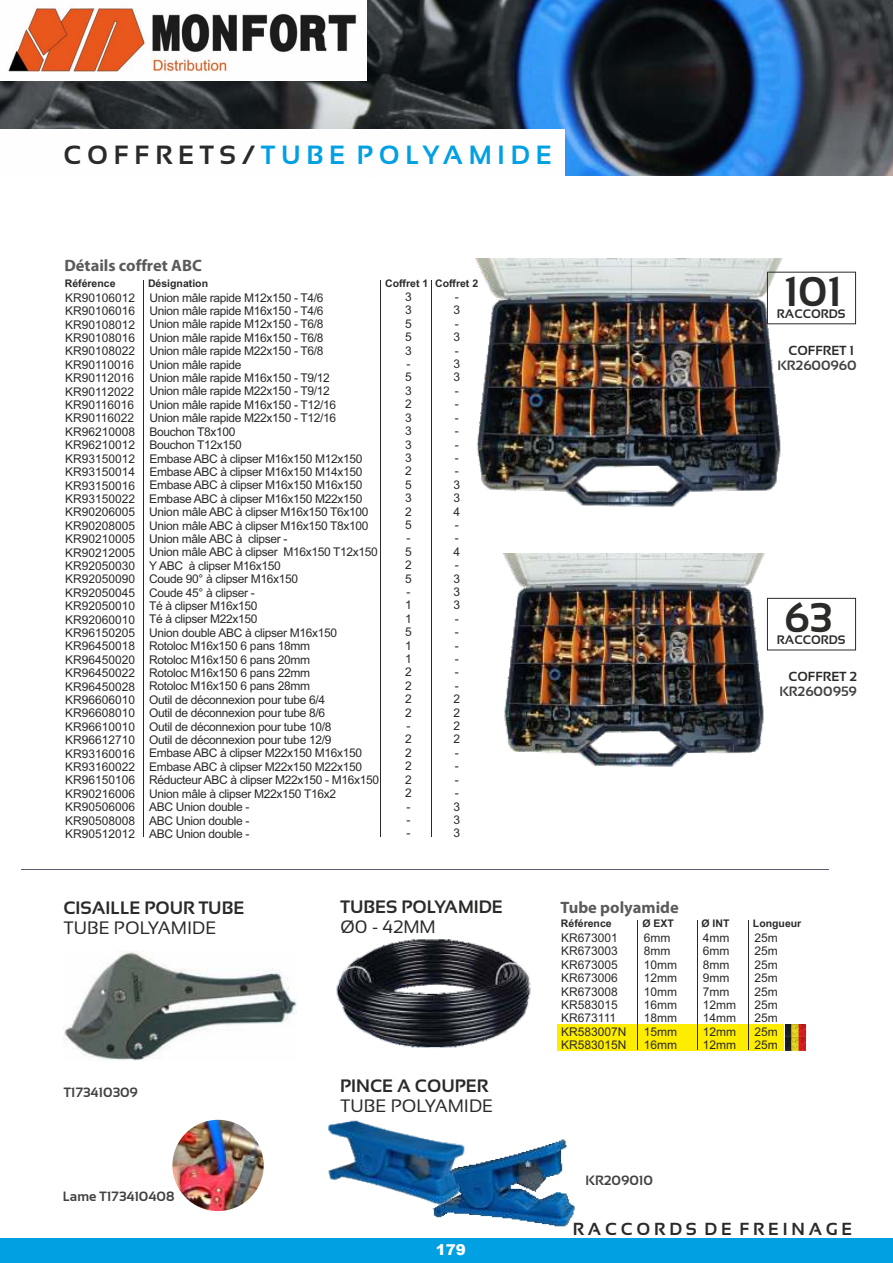
<style>
.page{position:relative;width:893px;height:1263px;background:#fff}
.page>*{position:absolute;margin:0;border:0;box-sizing:border-box;transform-origin:0 0}
.t1{font:700 41.55px "Sansation";color:#2b2a29}
.t2{font:700 26.4px "Sansation";letter-spacing:.22em;color:#00a0e3}
.t3{font:700 18px "Sansation";color:#2b2a29}
.t4{font:18px "Sansation";color:#2b2a29}
.t5{font:700 17.55px "Sansation";letter-spacing:.22em;color:#2b2a29}
.t6{font:700 16.5px "Myriad Pro";color:#5b5b5b}
.t7{font:900 15px "Arial";color:#fff}
.t8{font:700 13.5px "Sansation";color:#434242}
.t9{font:700 13.2px "Sansation";color:#2b2a29}
.t10{font:700 12.3px "Sansation";color:#2b2a29}
.t11{font:12px/13.4px "Arial";letter-spacing:-.03em;color:#2b2a29;text-align:justify}
.t12{font:12px/13.4px "Arial";color:#2b2a29}
.t13{font:700 10.5px "Arial";color:#2b2a29}
.s1{color:#2b2a29}
</style>
<div class="page">
<img style="left:64px;top:951px;width:232px;height:109px">
<img style="left:432px;top:1139px;width:142px;height:88px">
<img style="left:328px;top:1120px;width:151px;height:85px">
<img style="left:172px;top:1120px;width:92px;height:91px;border-radius:50%">
<img style="left:336px;top:939px;width:195px;height:109px">
<div style="left:557px;top:1024px;width:226px;height:26px;background:#ffed00"></div>
<hr style="left:638px;top:920px;width:1px;height:129px;background:#2b2a29">
<hr style="left:697px;top:920px;width:1px;height:129px;background:#2b2a29">
<hr style="left:748px;top:920px;width:1px;height:129px;background:#2b2a29">
<img style="left:786px;top:1024px;width:20px;height:26px">
<hr style="left:21px;top:869px;width:807px;height:1px;background:#5e5971">
<hr style="left:143px;top:280px;width:1px;height:556px;background:#2b2a29">
<hr style="left:380px;top:280px;width:1px;height:556px;background:#2b2a29">
<hr style="left:431px;top:280px;width:1px;height:556px;background:#2b2a29">
<img style="left:474px;top:258px;width:311px;height:249px">
<img style="left:502px;top:553px;width:266px;height:214px">
<div style="left:767px;top:272px;width:89px;height:52px;border:1px solid #2b2a29"></div>
<div style="left:767px;top:598px;width:89px;height:52px;border:1px solid #2b2a29"></div>
<img style="left:0;top:0;width:893px;height:176px">
<div style="left:0;top:1238px;width:893px;height:25px;background:#00a0e3"></div>
<div style="left:0;top:129px;width:565px;height:47px;background:#fefefe"></div>
<img style="left:0;top:0;width:366px;height:80px">
<h2 class="t2" style="left:63px;top:144px;width:490px"><span class="s1">COFFRETS /</span> TUBE POLYAMIDE</h2>
<h3 class="t6" style="left:64px;top:258px;width:139px">Détails coffret ABC</h3>
<p class="t13" style="left:65px;top:279px;width:52px">Référence</p>
<p class="t13" style="left:148px;top:279px;width:62px">Désignation</p>
<p class="t13" style="left:385px;top:279px;width:95px">Coffret 1 Coffret 2</p>
<p class="t11" style="left:65px;top:292px;width:72px">KR90106012<br>KR90106016<br>KR90108012<br>KR90108016<br>KR90108022<br>KR90110016<br>KR90112016<br>KR90112022<br>KR90116016<br>KR90116022<br>KR96210008<br>KR96210012<br>KR93150012<br>KR93150014<br>KR93150016<br>KR93150022<br>KR90206005<br>KR90208005<br>KR90210005<br>KR90212005<br>KR92050030<br>KR92050090<br>KR92050045<br>KR92050010<br>KR92060010<br>KR96150205<br>KR96450018<br>KR96450020<br>KR96450022<br>KR96450028<br>KR96606010<br>KR96608010<br>KR96610010<br>KR96612710<br>KR93160016<br>KR93160022<br>KR96150106<br>KR90216006<br>KR90506006<br>KR90508008<br>KR90512012</p>
<p class="t11" style="left:149px;top:292px;width:232px;text-align:left">Union mâle rapide M12x150 - T4/6<br>Union mâle rapide M16x150 - T4/6<br>Union mâle rapide M12x150 - T6/8<br>Union mâle rapide M16x150 - T6/8<br>Union mâle rapide M22x150 - T6/8<br>Union mâle rapide<br>Union mâle rapide M16x150 - T9/12<br>Union mâle rapide M22x150 - T9/12<br>Union mâle rapide M16x150 - T12/16<br>Union mâle rapide M22x150 - T12/16<br>Bouchon T8x100<br>Bouchon T12x150<br>Embase ABC à clipser M16x150 M12x150<br>Embase ABC à clipser M16x150 M14x150<br>Embase ABC à clipser M16x150 M16x150<br>Embase ABC à clipser M16x150 M22x150<br>Union mâle ABC à clipser M16x150 T6x100<br>Union mâle ABC à clipser M16x150 T8x100<br>Union mâle ABC à clipser -<br>Union mâle ABC à clipser M16x150 T12x150<br>Y ABC à clipser M16x150<br>Coude 90° à clipser M16x150<br>Coude 45° à clipser -<br>Té à clipser M16x150<br>Té à clipser M22x150<br>Union double ABC à clipser M16x150<br>Rotoloc M16x150 6 pans 18mm<br>Rotoloc M16x150 6 pans 20mm<br>Rotoloc M16x150 6 pans 22mm<br>Rotoloc M16x150 6 pans 28mm<br>Outil de déconnexion pour tube 6/4<br>Outil de déconnexion pour tube 8/6<br>Outil de déconnexion pour tube 10/8<br>Outil de déconnexion pour tube 12/9<br>Embase ABC à clipser M22x150 M16x150<br>Embase ABC à clipser M22x150 M22x150<br>Réducteur ABC à clipser M22x150 - M16x150<br>Union mâle à clipser M22x150 T16x2<br>ABC Union double -<br>ABC Union double -<br>ABC Union double -</p>
<p class="t11" style="left:405px;top:291px;width:8px">3<br>3<br>5<br>5<br>3 - 5<br>3<br>2<br>3<br>3<br>3<br>3<br>2<br>5<br>3<br>2<br>5 - 5<br>2<br>5 - 1<br>1<br>5<br>1<br>1<br>2<br>2<br>2<br>2 - 2<br>2<br>2<br>2<br>2 - - -</p>
<p class="t11" style="left:453px;top:291px;width:8px">- 3 - 3 - 3<br>3 - - - - - - - 3<br>3<br>4 - - 4 - 3<br>3<br>3 - - - - - - 2<br>2<br>2<br>2 - - - - 3<br>3<br>3</p>
<h3 class="t3" style="left:63px;top:900px;width:182px">CISAILLE POUR TUBE</h3>
<h3 class="t4" style="left:63px;top:920px;width:154px">TUBE POLYAMIDE</h3>
<p class="t8" style="left:64px;top:1087px;width:76px">T173410309</p>
<p class="t8" style="left:63px;top:1191px;width:113px">Lame T173410408</p>
<h3 class="t3" style="left:341px;top:900px;width:164px">TUBES POLYAMIDE</h3>
<h3 class="t4" style="left:341px;top:920px;width:97px">Ø0 - 42MM</h3>
<h3 class="t3" style="left:340px;top:1079px;width:150px">PINCE A COUPER</h3>
<h3 class="t4" style="left:340px;top:1099px;width:154px">TUBE POLYAMIDE</h3>
<p class="t7" style="left:436px;top:1239px;width:32px">179</p>
<h1 class="t1" style="left:784px;top:276px;width:59px">101</h1>
<p class="t10" style="left:777px;top:309px;width:70px">RACCORDS</p>
<p class="t9" style="left:789px;top:346px;width:67px">COFFRET 1</p>
<p class="t8" style="left:777px;top:360px;width:81px">KR2600960</p>
<h1 class="t1" style="left:784px;top:602px;width:49px">63</h1>
<p class="t10" style="left:777px;top:635px;width:70px">RACCORDS</p>
<p class="t9" style="left:789px;top:672px;width:70px">COFFRET 2</p>
<p class="t8" style="left:779px;top:686px;width:79px">KR2600959</p>
<h3 class="t6" style="left:561px;top:901px;width:120px">Tube polyamide</h3>
<p class="t13" style="left:561px;top:919px;width:52px">Référence</p>
<p class="t13" style="left:642px;top:919px;width:33px">Ø EXT</p>
<p class="t13" style="left:701px;top:919px;width:30px">Ø INT</p>
<p class="t13" style="left:753px;top:919px;width:50px">Longueur</p>
<p class="t12" style="left:561px;top:932px;width:67px">KR673001<br>KR673003<br>KR673005<br>KR673006<br>KR673008<br>KR583015<br>KR673111<br>KR583007N<br>KR583015N</p>
<p class="t12" style="left:644px;top:932px;width:35px">6mm<br>8mm<br>10mm<br>12mm<br>10mm<br>16mm<br>18mm<br>15mm<br>16mm</p>
<p class="t12" style="left:703px;top:932px;width:35px">4mm<br>6mm<br>8mm<br>9mm<br>7mm<br>12mm<br>14mm<br>12mm<br>12mm</p>
<p class="t11" style="left:754px;top:932px;width:25px">25m 25m 25m 25m 25m 25m 25m 25m 25m</p>
<p class="t8" style="left:585px;top:1175px;width:69px">KR209010</p>
<h3 class="t5" style="left:573px;top:1222px;width:281px">RACCORDS DE FREINAGE</h3>
</div>
